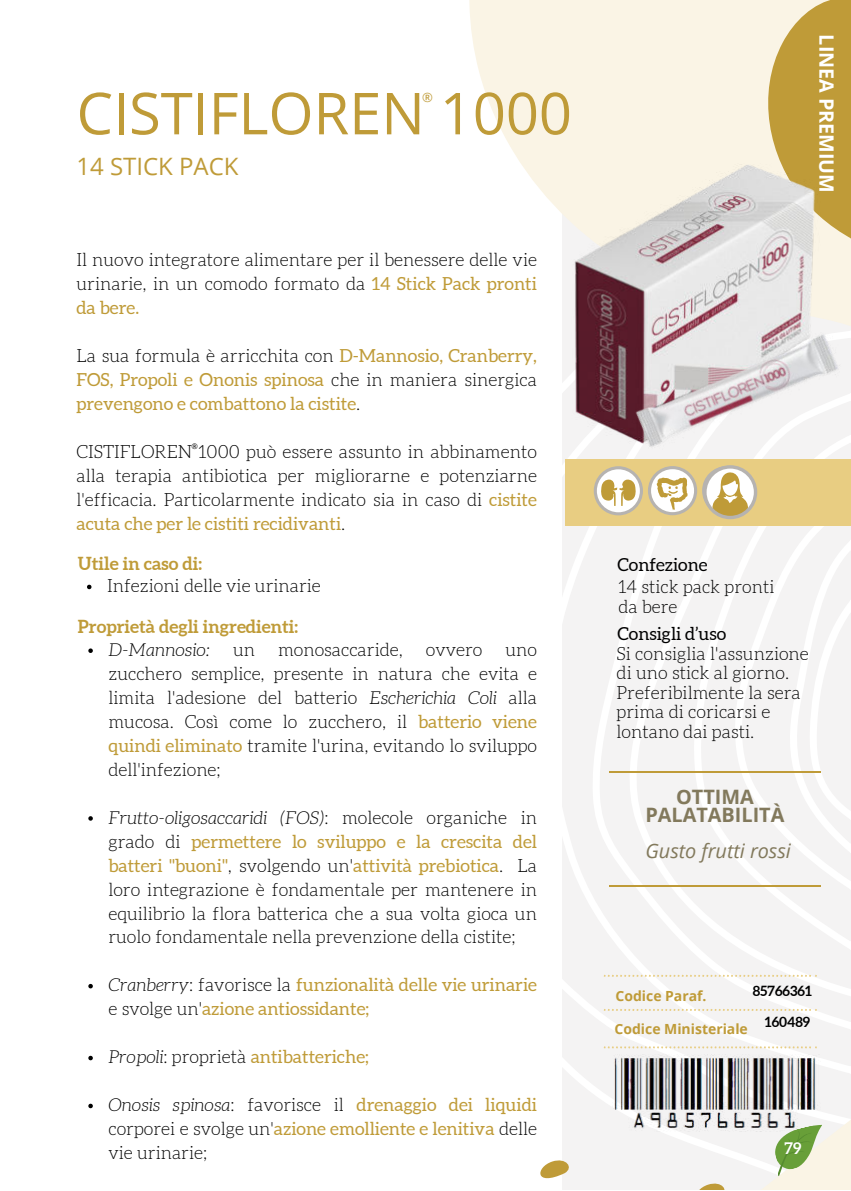
<style>
.page{position:relative;width:851px;height:1191px;background:#fff}
.page>*{position:absolute;margin:0;border:0;box-sizing:border-box;transform-origin:0 0}
.t1{font:57.8px "Open Sans";color:#bf9b38}
.t2{font:24px "Open Sans";color:#bf9b38}
.t3{font:700 19.8px/17.8px "Open Sans";color:#82795c;text-align:center}
.t4{font:italic 19.8px "Open Sans";color:#82795c}
.t5{font:700 19.8px "Open Sans";color:#fff}
.t6{font:300 18px/24px "Aleo";color:#000;text-align:justify}
.t7{font:18px/24px "Aleo";color:#bf9b38;text-align:justify}
.t8{font:700 18px "Aleo";color:#bf9b38}
.t9{font:italic 300 18px "Aleo";color:#000}
.t10{font:17.8px "Aleo";color:#000}
.t11{font:300 17.8px/19.4px "Aleo";color:#000}
.t12{font:700 16px "Aleo";color:#fff}
.t13{font:700 14px "Open Sans";color:#bf9b38}
.t14{font:700 14px "Aleo";color:#000}
.t15{font:13px "Open Sans";color:#bf9b38}
.t16{font:7.8px "Open Sans";color:#000}
.s1{font-weight:400;color:#bf9b38}
.s2{font-weight:300;color:#000}
.s3{font-style:italic}
.s4{font-weight:300;font-style:italic;color:#000}
</style>
<div class="page">
<svg style="left:562px;top:583px;width:287px;height:574px;fill:#f4f3f3"></svg>
<svg style="left:469px;top:0;width:286px;height:583px;fill:#faf4e5"></svg>
<svg style="left:600px;top:988px;width:249px;height:201px;fill:#f4f3f3"></svg>
<svg style="left:540px;top:1157px;width:189px;height:32px"></svg>
<svg style="left:755px;top:0;width:94px;height:131px;background:#cfb367"></svg>
<img style="left:523px;top:131px;width:326px;height:348px">
<img style="left:624px;top:286px;width:224px;height:173px">
<div style="left:565px;top:459px;width:284px;height:66px;background:#e8cd82"></div>
<svg style="left:603px;top:975px;width:213px;height:2px"></svg>
<svg style="left:603px;top:1009px;width:213px;height:2px"></svg>
<img style="left:604px;top:1054px;width:216px;height:78px">
<svg style="left:88px;top:648px;width:5px;height:5px"></svg>
<svg style="left:88px;top:816px;width:5px;height:5px"></svg>
<svg style="left:88px;top:984px;width:5px;height:4px"></svg>
<svg style="left:88px;top:1056px;width:5px;height:4px"></svg>
<svg style="left:88px;top:1104px;width:5px;height:4px"></svg>
<svg style="left:593px;top:466px;width:256px;height:450px"></svg>
<div style="left:702px;top:465px;width:54px;height:54px;border:3px solid #b6b3b0;border-radius:50%"></div>
<svg style="left:603px;top:1046px;width:213px;height:2px"></svg>
<svg style="left:87px;top:585px;width:4px;height:4px"></svg>
<hr style="left:609px;top:771px;width:211px;height:2px;background:#bf9b38">
<hr style="left:609px;top:885px;width:211px;height:2px;background:#bf9b38">
<svg style="left:769px;top:1125px;width:52px;height:52px"></svg>
<h1 class="t1" style="left:76px;top:74px;width:496px">CISTIFLOREN 1000</h1>
<h2 class="t2" style="left:76px;top:150px;width:163px">14 STICK PACK</h2>
<p class="t15" style="left:422px;top:89px;width:12px">®</p>
<p class="t6" style="left:76px;top:249px;width:462px">Il nuovo integratore alimentare per il benessere delle vie urinarie, in un comodo formato da <span class="s1">14 Stick Pack pronti da bere.</span></p>
<p class="t7" style="left:76px;top:344px;width:462px"><span class="s2">La sua formula è arricchita con</span> D-Mannosio, Cranberry, FOS, Propoli e Ononis spinosa <span class="s2">che in maniera sinergica </span>prevengono e combattono la cistite<span class="s2">.</span></p>
<p class="t6" style="left:76px;top:441px;width:462px">CISTIFLOREN 1000 può essere assunto in abbinamento alla terapia antibiotica per migliorarne e potenziarne l'efficacia. Particolarmente indicato sia in caso di <span class="s1">cistite acuta che per le cistiti recidivanti</span>.</p>
<p class="t16" style="left:191px;top:441px;width:8px">®</p>
<p class="t8" style="left:78px;top:553px;width:125px">Utile in caso di:</p>
<p class="t6" style="left:107px;top:575px;width:215px">Infezioni delle vie urinarie</p>
<p class="t8" style="left:78px;top:616px;width:221px">Proprietà degli ingredienti:</p>
<p class="t9" style="left:108px;top:639px;width:103px">D-Mannosio:</p>
<p class="t6" style="left:233px;top:639px;width:24px">un</p>
<p class="t6" style="left:278px;top:639px;width:126px">monosaccaride,</p>
<p class="t6" style="left:425px;top:639px;width:58px">ovvero</p>
<p class="t6" style="left:108px;top:639px;width:430px;text-indent:397px">uno zucchero semplice, presente in natura che evita e limita l'adesione del batterio <span class="s3">Escherichia Coli</span> alla mucosa. Così come lo zucchero, il <span class="s1">batterio viene quindi eliminato</span> tramite l'urina, evitando lo sviluppo dell'infezione;</p>
<p class="t6" style="left:108px;top:807px;width:430px"><span class="s3">Frutto-oligosaccaridi (FOS)</span>: molecole organiche in grado di <span class="s1">permettere lo sviluppo e la crescita del batteri "buoni"</span>, svolgendo un'<span class="s1">attività prebiotica</span>. La loro integrazione è fondamentale per mantenere in equilibrio la flora batterica che a sua volta gioca un ruolo fondamentale nella prevenzione della cistite;</p>
<p class="t7" style="left:108px;top:974px;width:430px"><span class="s4">Cranberry</span><span class="s2">: favorisce la</span> funzionalità delle vie urinarie <span class="s2">e svolge un'</span>azione antiossidante;</p>
<p class="t7" style="left:108px;top:1046px;width:262px"><span class="s4">Propoli</span><span class="s2">: proprietà</span> antibatteriche;</p>
<p class="t6" style="left:108px;top:1094px;width:430px"><span class="s3">Onosis spinosa</span>: favorisce il <span class="s1">drenaggio dei liquidi </span>corporei e svolge un'<span class="s1">azione emolliente e lenitiva</span> delle vie urinarie;</p>
<p class="t5" style="left:840px;top:34px;width:160px;rotate:90deg">LINEA PREMIUM</p>
<p class="t10" style="left:617px;top:555px;width:92px">Confezione</p>
<p class="t11" style="left:618px;top:579px;width:157px">14 stick pack pronti da bere</p>
<p class="t6" style="left:616px;top:645px;width:194px;line-height:19.4px;text-align:left">Si consiglia l'assunzione di uno stick al giorno.<br>Preferibilmente la sera prima di coricarsi e lontano dai pasti.</p>
<p class="t10" style="left:617px;top:623px;width:110px">Consigli d’uso</p>
<p class="t3" style="left:645px;top:787px;width:140px">OTTIMA<br>PALATABILITÀ</p>
<p class="t4" style="left:645px;top:837px;width:147px">Gusto frutti rossi</p>
<p class="t13" style="left:615px;top:986px;width:92px">Codice Paraf.</p>
<p class="t14" style="left:752px;top:983px;width:61px">85766361</p>
<p class="t13" style="left:614px;top:1019px;width:135px">Codice Ministeriale</p>
<p class="t14" style="left:764px;top:1014px;width:47px">160489</p>
<p class="t12" style="left:784px;top:1139px;width:18px">79</p>
</div>
